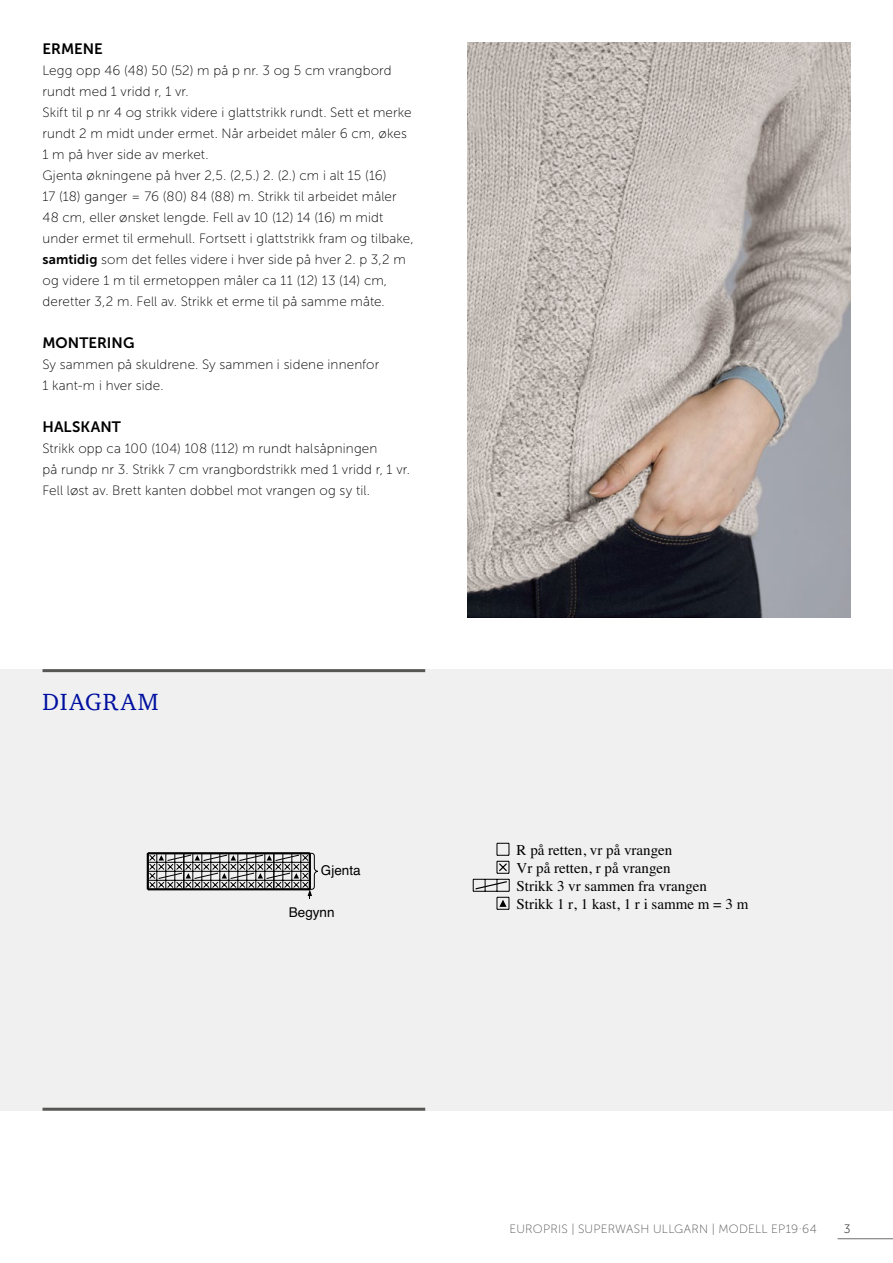
<style>
.page{position:relative;width:893px;height:1263px;background:#fff}
.page>*{position:absolute;margin:0;border:0;box-sizing:border-box;transform-origin:0 0}
.INNHOLD{font:24px "Charter";letter-spacing:.06em;color:#000f9f}
.t1{font:15px/18px "Times";color:#000}
.INNHOLD-_Opps{font:15px "Museo Sans 700";color:#000}
.INNHOLD-_Opps-2{font:13.5px/21px "Museo Sans 100";letter-spacing:.01em;color:#000}
.t2{font:13.5px "Helvetica";color:#000}
.t3{font:12px "Museo Sans 100";letter-spacing:.02em;color:#565655}
.t4{font:12px "Museo Sans 100";color:#000}
.s1{font-family:"Museo Sans 700"}
</style>
<div class="page">
<hr style="left:838px;top:1238px;width:55px;height:1px;background:#6e6e6e">
<div style="left:0;top:669px;width:893px;height:442px;background:#f0f0f0"></div>
<hr style="left:43px;top:669px;width:382px;height:3px;background:#565655">
<hr style="left:43px;top:1108px;width:382px;height:3px;background:#565655">
<img style="left:468px;top:43px;width:382px;height:574px">
<svg style="left:147px;top:852px;width:171px;height:46px"></svg>
<svg style="left:497px;top:897px;width:13px;height:13px"></svg>
<hr style="left:473px;top:891px;width:36px;height:1px;background:#000">
<svg style="left:473px;top:843px;width:37px;height:48px"></svg>
<p class="INNHOLD-_Opps" style="left:43px;top:40px;width:62px">ERMENE</p>
<p class="INNHOLD-_Opps-2" style="left:43px;top:60px;width:351px">Legg opp 46 (48) 50 (52) m på p nr. 3 og 5 cm vrangbord rundt med 1 vridd r, 1 vr.</p>
<p class="INNHOLD-_Opps-2" style="left:43px;top:102px;width:371px">Skift til p nr 4 og strikk videre i glattstrikk rundt. Sett et merke rundt 2 m midt under ermet. Når arbeidet måler 6 cm, økes<br>1 m på hver side av merket.</p>
<p class="INNHOLD-_Opps-2" style="left:43px;top:165px;width:373px">Gjenta økningene på hver 2,5. (2,5.) 2. (2.) cm i alt 15 (16)<br>17 (18) ganger = 76 (80) 84 (88) m. Strikk til arbeidet måler 48 cm, eller ønsket lengde. Fell av 10 (12) 14 (16) m midt under ermet til ermehull. Fortsett i glattstrikk fram og tilbake, <span class="s1">samtidig</span> som det felles videre i hver side på hver 2. p 3,2 m og videre 1 m til ermetoppen måler ca 11 (12) 13 (14) cm, deretter 3,2 m. Fell av. Strikk et erme til på samme måte.</p>
<p class="INNHOLD-_Opps" style="left:43px;top:334px;width:93px">MONTERING</p>
<p class="INNHOLD-_Opps-2" style="left:43px;top:354px;width:338px">Sy sammen på skuldrene. Sy sammen i sidene innenfor<br>1 kant-m i hver side.</p>
<p class="INNHOLD-_Opps" style="left:43px;top:418px;width:80px">HALSKANT</p>
<p class="INNHOLD-_Opps-2" style="left:43px;top:438px;width:369px">Strikk opp ca 100 (104) 108 (112) m rundt halsåpningen<br>på rundp nr 3. Strikk 7 cm vrangbordstrikk med 1 vridd r, 1 vr.<br>Fell løst av. Brett kanten dobbel mot vrangen og sy til.</p>
<p class="INNHOLD" style="left:43px;top:681px;width:118px">DIAGRAM</p>
<p class="t2" style="left:321px;top:860px;width:41px">Gjenta</p>
<p class="t2" style="left:289px;top:901px;width:47px">Begynn</p>
<p class="t1" style="left:517px;top:840px;width:233px">R på retten, vr på vrangen<br>Vr på retten, r på vrangen<br>Strikk 3 vr sammen fra vrangen<br>Strikk 1 r, 1 kast, 1 r i samme m = 3 m</p>
<p class="t3" style="left:509px;top:1222px;width:309px">EUROPRIS | SUPERWASH ULLGARN | MODELL EP19·64</p>
<p class="t4" style="left:844px;top:1222px;width:8px">3</p>
</div>
